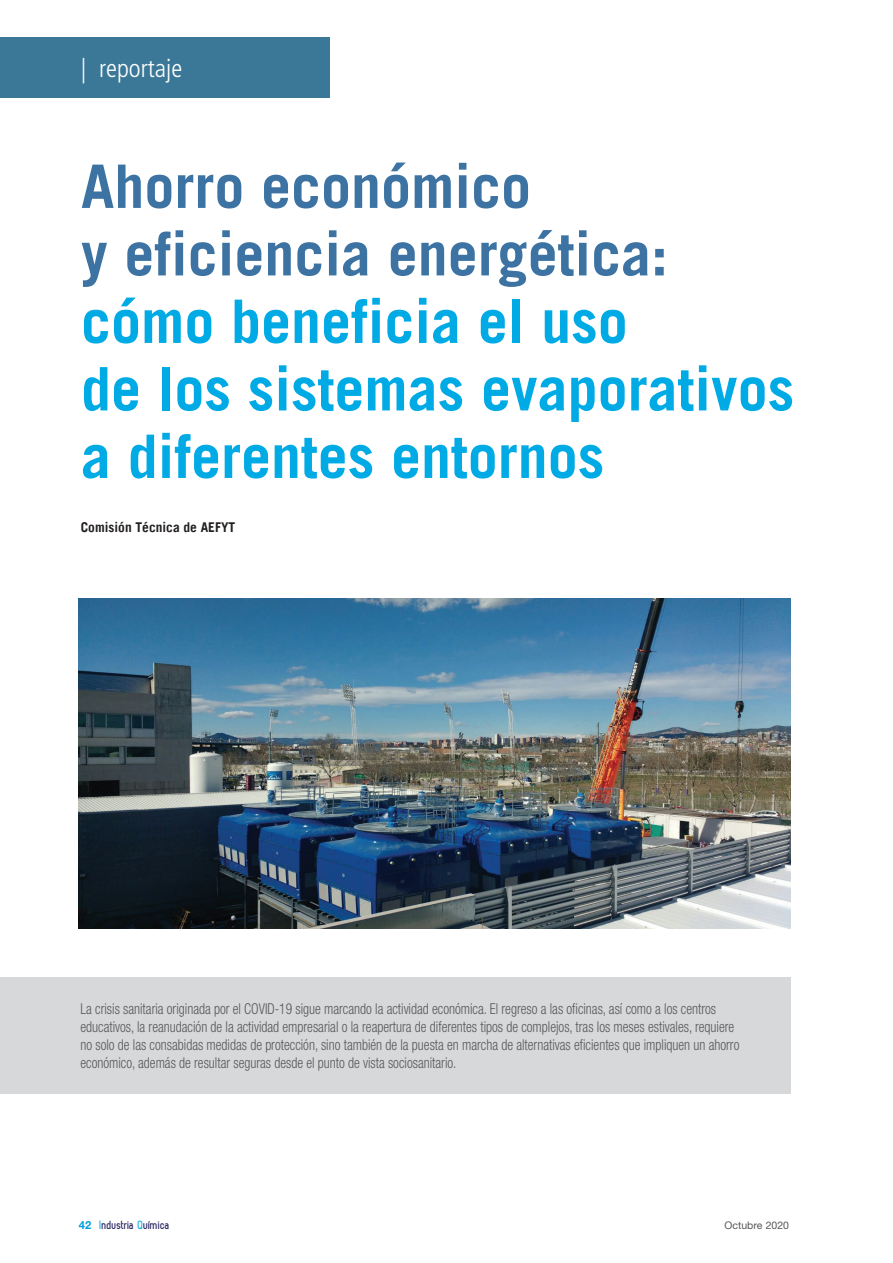
<style>
.page{position:relative;width:893px;height:1263px;background:#fff}
.page>*{position:absolute;margin:0;border:0;box-sizing:border-box;transform-origin:0 0}
.t1{font:700 60px/67.5px "Trade Gothic";color:#00aae5}
.t2{font:700 60px/67.5px "Trade Gothic";color:#3c73a2}
.t3{font:300 condensed 25.5px "Frutiger";color:#fff}
.t4{font:300 condensed 15px/18px "Helvetica Neue LT Std";color:#57585a;scale:.9 1}
.t5{font:700 13.5px "Trade Gothic LT";color:#231f20}
.t6{font:700 12px "Zag";color:#27235f}
.t7{font:10.5px "Helvetica Neue LT Std";color:#57585a}
.s1{font-family:"Helvetica Neue LT Std";font-size:11.25px;color:#069ddc}
.s2{color:#1bace1}
</style>
<div class="page">
<div style="left:0;top:37px;width:330px;height:61px;background:#3b7898"></div>
<img style="left:79px;top:599px;width:712px;height:330px">
<div style="left:0;top:977px;width:791px;height:117px;background:#d7d8da"></div>
<h2 class="t3" style="left:81px;top:54px;width:103px">| reportaje</h2>
<h1 class="t2" style="left:81px;top:152px;width:588px">Ahorro económico<br>y eficiencia energética:</h1>
<h1 class="t1" style="left:81px;top:287px;width:715px">cómo beneficia el uso<br>de los sistemas evaporativos a diferentes entornos</h1>
<p class="t5" style="left:81px;top:519px;width:156px">Comisión Técnica de AEFYT</p>
<p class="t4" style="left:80px;top:999px;width:734px">La crisis sanitaria originada por el COVID-19 sigue marcando la actividad económica. El regreso a las oficinas, así como a los centros educativos, la reanudación de la actividad empresarial o la reapertura de diferentes tipos de complejos, tras los meses estivales, requiere no solo de las consabidas medidas de protección, sino también de la puesta en marcha de alternativas eficientes que impliquen un ahorro económico, además de resultar seguras desde el punto de vista sociosanitario.</p>
<p class="t6" style="left:79px;top:1218px;width:93px"><span class="s1">42</span> <span class="s2">I</span>ndustria <span class="s2">Q</span>uímica</p>
<p class="t7" style="left:724px;top:1219px;width:66px">Octubre 2020</p>
</div>
